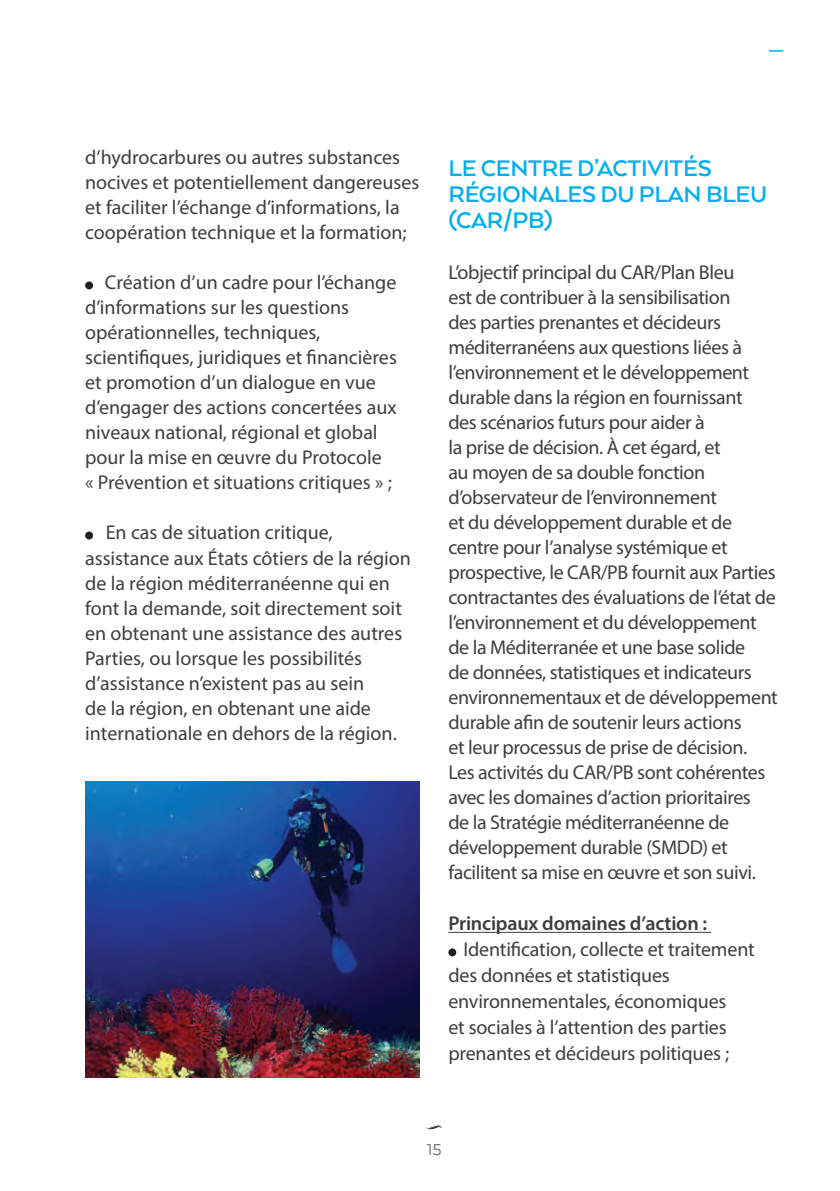
<style>
.page{position:relative;width:840px;height:1191px;background:#fff}
.page>*{position:absolute;margin:0;border:0;box-sizing:border-box;transform-origin:0 0}
.Style_de_paragraphe{font:700 26px/26px "Arquitecta";letter-spacing:-.01em;color:#00aeef}
.Style_de_paragraphe-2{font:20px/25px "Myriad Pro";letter-spacing:-.01em;color:#3e3e3f}
.Style_de_paragraphe-3{font:600 20px "Myriad Pro";letter-spacing:-.01em;color:#3e3e3f}
.t1{font:18px "Arquitecta";color:#57585a}
</style>
<div class="page">
<img style="left:85px;top:781px;width:335px;height:296px">
<svg style="left:769px;top:50px;width:13px;height:2px"></svg>
<svg style="left:426px;top:1125px;width:16px;height:5px"></svg>
<div style="left:85px;top:281px;width:8px;height:8px;background:#231f20;border-radius:50%"></div>
<div style="left:85px;top:531px;width:8px;height:8px;background:#231f20;border-radius:50%"></div>
<hr style="left:448px;top:932px;width:262px;height:1px;background:#3e3e3f">
<div style="left:448px;top:948px;width:8px;height:8px;background:#231f20;border-radius:50%"></div>
<p class="Style_de_paragraphe-2" style="left:85px;top:145px;width:335px">d’hydrocarbures ou autres substances nocives et potentiellement dangereuses et faciliter l’échange d’informations, la coopération technique et la formation;</p>
<p class="Style_de_paragraphe-2" style="left:85px;top:270px;width:313px;text-indent:20px">Création d’un cadre pour l’échange d’informations sur les questions opérationnelles, techniques, scientifiques, juridiques et financières et promotion d’un dialogue en vue d’engager des actions concertées aux niveaux national, régional et global pour la mise en œuvre du Protocole<br>« Prévention et situations critiques » ;</p>
<p class="Style_de_paragraphe-2" style="left:85px;top:520px;width:327px;text-indent:21px">En cas de situation critique, assistance aux États côtiers de la région de la région méditerranéenne qui en font la demande, soit directement soit en obtenant une assistance des autres Parties, ou lorsque les possibilités d’assistance n’existent pas au sein<br>de la région, en obtenant une aide internationale en dehors de la région.</p>
<p class="Style_de_paragraphe" style="left:448px;top:154px;width:320px">LE CENTRE D’ACTIVITÉS<br>RÉGIONALES DU PLAN BLEU (CAR/PB)</p>
<p class="Style_de_paragraphe-2" style="left:448px;top:259px;width:331px">L’objectif principal du CAR/Plan Bleu<br>est de contribuer à la sensibilisation<br>des parties prenantes et décideurs méditerranéens aux questions liées à l’environnement et le développement durable dans la région en fournissant<br>des scénarios futurs pour aider à<br>la prise de décision. À cet égard, et<br>au moyen de sa double fonction d’observateur de l’environnement<br>et du développement durable et de centre pour l’analyse systémique et prospective, le CAR/PB fournit aux Parties contractantes des évaluations de l’état de l’environnement et du développement de la Méditerranée et une base solide<br>de données, statistiques et indicateurs environnementaux et de développement durable afin de soutenir leurs actions<br>et leur processus de prise de décision.<br>Les activités du CAR/PB sont cohérentes avec les domaines d’action prioritaires<br>de la Stratégie méditerranéenne de développement durable (SMDD) et facilitent sa mise en œuvre et son suivi.</p>
<p class="Style_de_paragraphe-3" style="left:448px;top:911px;width:260px">Principaux domaines d’action :</p>
<p class="Style_de_paragraphe-2" style="left:448px;top:936px;width:308px;line-height:26px;text-indent:15px">Identification, collecte et traitement des données et statistiques environnementales, économiques<br>et sociales à l’attention des parties prenantes et décideurs politiques ;</p>
<p class="t1" style="left:426px;top:1138px;width:16px">15</p>
</div>
